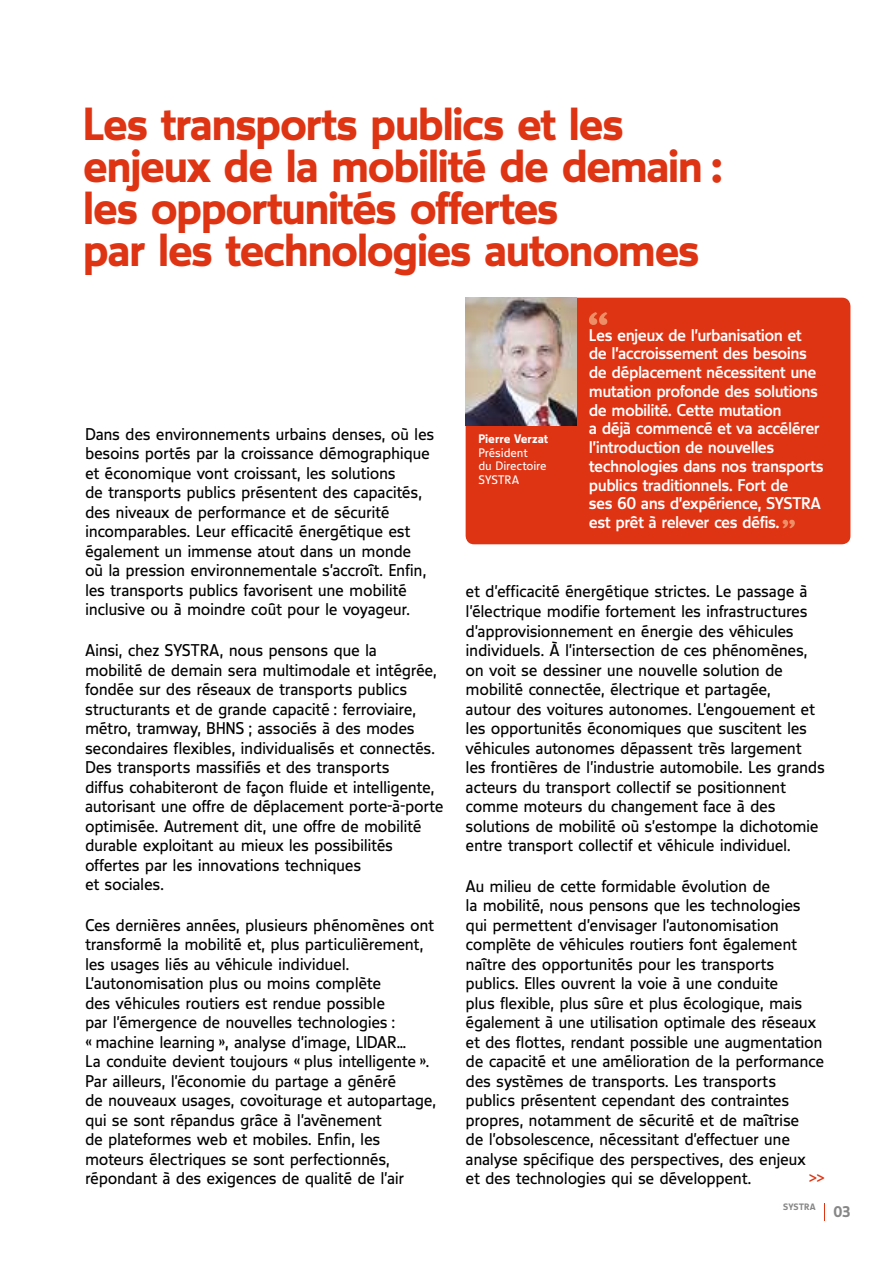
<style>
.page{position:relative;width:893px;height:1263px;background:#fff}
.page>*{position:absolute;margin:0;border:0;box-sizing:border-box;transform-origin:0 0}
.t1{font:45px/42px "Speech Bold Tf";letter-spacing:-.04em;color:#de3414}
.t2{font:16.5px/19.5px "Speech Book Tf";letter-spacing:-.025em;color:#000}
.t3{font:16.5px/18.8px "Speech Medium Tf";letter-spacing:-.035em;color:#fff}
.t4{font:16.5px "Speech Book Tf";color:#de3414}
.t5{font:15px "Speech Bold Tf";color:#878787}
.t6{font:12px/13.5px "Speech Book Tf";letter-spacing:-.01em;color:#fff}
.t7{font:12px "Speech Bold Tf";letter-spacing:-.005em;color:#fff}
.t8{font:9px "Speech Bold Tf";letter-spacing:-.005em;color:#878787}
</style>
<div class="page">
<div style="left:466px;top:298px;width:384px;height:246px;background:#de3414;border-radius:9px"></div>
<svg style="left:589px;top:312px;width:18px;height:13px"></svg>
<svg style="left:782px;top:520px;width:13px;height:8px"></svg>
<img style="left:466px;top:298px;width:110px;height:127px">
<svg style="left:824px;top:1203px;width:1px;height:17px"></svg>
<h1 class="t1" style="left:83px;top:102px;width:641px">Les transports publics et les enjeux de la mobilité de demain : les opportunités offertes<br>par les technologies autonomes</h1>
<p class="t2" style="left:85px;top:424px;width:351px">Dans des environnements urbains denses, où les besoins portés par la croissance démographique et économique vont croissant, les solutions<br>de transports publics présentent des capacités, des niveaux de performance et de sécurité incomparables. Leur efficacité énergétique est également un immense atout dans un monde<br>où la pression environnementale s’accroît. Enfin, les transports publics favorisent une mobilité inclusive ou à moindre coût pour le voyageur.</p>
<p class="t2" style="left:85px;top:640px;width:360px">Ainsi, chez SYSTRA, nous pensons que la<br>mobilité de demain sera multimodale et intégrée, fondée sur des réseaux de transports publics structurants et de grande capacité : ferroviaire, métro, tramway, BHNS ; associés à des modes secondaires flexibles, individualisés et connectés.<br>Des transports massifiés et des transports<br>diffus cohabiteront de façon fluide et intelligente, autorisant une offre de déplacement porte-à-porte optimisée. Autrement dit, une offre de mobilité durable exploitant au mieux les possibilités offertes par les innovations techniques<br>et sociales.</p>
<p class="t2" style="left:85px;top:915px;width:353px">Ces dernières années, plusieurs phénomènes ont transformé la mobilité et, plus particulièrement, les usages liés au véhicule individuel.<br>L’autonomisation plus ou moins complète<br>des véhicules routiers est rendue possible<br>par l’émergence de nouvelles technologies :<br>« machine learning », analyse d’image, LIDAR…<br>La conduite devient toujours « plus intelligente ».<br>Par ailleurs, l’économie du partage a généré<br>de nouveaux usages, covoiturage et autopartage, qui se sont répandus grâce à l’avènement<br>de plateformes web et mobiles. Enfin, les moteurs électriques se sont perfectionnés, répondant à des exigences de qualité de l’air</p>
<p class="t7" style="left:478px;top:432px;width:71px">Pierre Verzat</p>
<p class="t6" style="left:478px;top:446px;width:70px">Président<br>du Directoire<br>SYSTRA</p>
<p class="t3" style="left:589px;top:325px;width:236px">Les enjeux de l’urbanisation et de l’accroissement des besoins de déplacement nécessitent une mutation profonde des solutions de mobilité. Cette mutation<br>a déjà commencé et va accélérer l’introduction de nouvelles technologies dans nos transports publics traditionnels. Fort de<br>ses 60 ans d’expérience, SYSTRA est prêt à relever ces défis.</p>
<p class="t2" style="left:466px;top:582px;width:361px">et d’efficacité énergétique strictes. Le passage à l’électrique modifie fortement les infrastructures d’approvisionnement en énergie des véhicules individuels. À l’intersection de ces phénomènes, on voit se dessiner une nouvelle solution de mobilité connectée, électrique et partagée,<br>autour des voitures autonomes. L’engouement et les opportunités économiques que suscitent les véhicules autonomes dépassent très largement les frontières de l’industrie automobile. Les grands acteurs du transport collectif se positionnent comme moteurs du changement face à des solutions de mobilité où s’estompe la dichotomie entre transport collectif et véhicule individuel.</p>
<p class="t2" style="left:466px;top:876px;width:360px">Au milieu de cette formidable évolution de<br>la mobilité, nous pensons que les technologies qui permettent d’envisager l’autonomisation complète de véhicules routiers font également naître des opportunités pour les transports publics. Elles ouvrent la voie à une conduite<br>plus flexible, plus sûre et plus écologique, mais également à une utilisation optimale des réseaux et des flottes, rendant possible une augmentation de capacité et une amélioration de la performance des systèmes de transports. Les transports publics présentent cependant des contraintes propres, notamment de sécurité et de maîtrise<br>de l’obsolescence, nécessitant d’effectuer une analyse spécifique des perspectives, des enjeux et des technologies qui se développent.</p>
<p class="t4" style="left:809px;top:1169px;width:18px">&gt;&gt;</p>
<p class="t8" style="left:783px;top:1202px;width:34px">SYSTRA</p>
<p class="t5" style="left:833px;top:1203px;width:19px">03</p>
</div>
